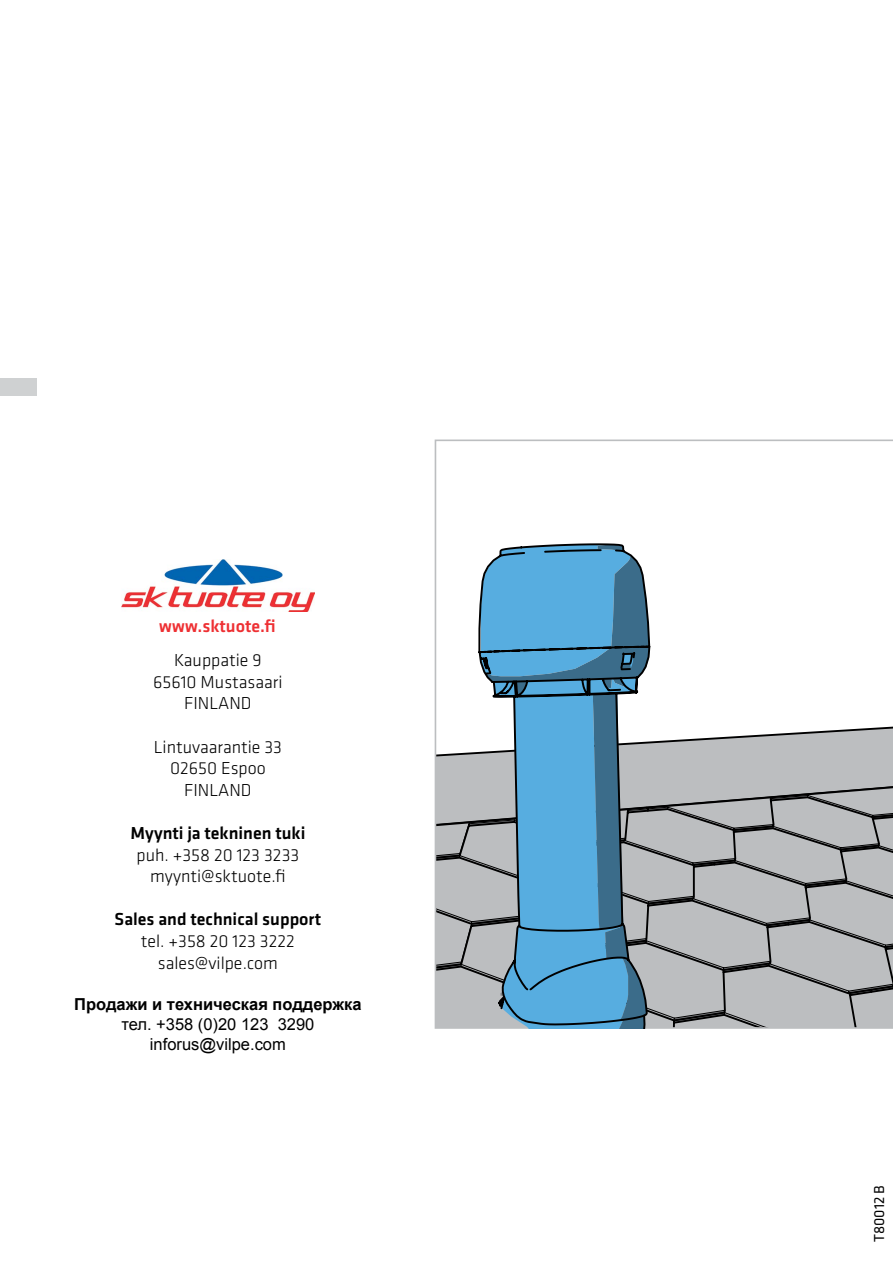
<style>
.page{position:relative;width:893px;height:1263px;background:#fff}
.page>*{position:absolute;margin:0;border:0;box-sizing:border-box;transform-origin:0 0}
.t1{font:300 18px/21.6px "Klavika";color:#000;text-align:center}
.t2{font:500 18px "Klavika";color:#000}
.t3{font:500 18px "Klavika";color:#ee3033}
.t4{font:16.5px/19.8px "Arial";color:#000;text-align:center}
.t5{font:700 16.5px "Arial";color:#000}
.t6{font:15px "Klavika";color:#000}
</style>
<div class="page">
<div style="left:0;top:378px;width:36px;height:17px;background:#cfd1d2"></div>
<svg style="left:434px;top:439px;width:459px;height:590px"></svg>
<svg style="left:499px;top:439px;width:227px;height:106px"></svg>
<svg style="left:435px;top:545px;width:458px;height:484px"></svg>
<img style="left:121px;top:560px;width:194px;height:52px">
<p class="t3" style="left:159px;top:616px;width:118px">www.sktuote.fi</p>
<p class="t1" style="left:153px;top:650px;width:131px">Kauppatie 9<br>65610 Mustasaari<br>FINLAND</p>
<p class="t1" style="left:154px;top:736px;width:130px">Lintuvaarantie 33<br>02650 Espoo<br>FINLAND</p>
<p class="t2" style="left:130px;top:823px;width:176px">Myynti ja tekninen tuki</p>
<p class="t1" style="left:137px;top:844px;width:164px">puh. +358 20 123 3233 myynti@sktuote.fi</p>
<p class="t2" style="left:115px;top:910px;width:208px">Sales and technical support</p>
<p class="t1" style="left:141px;top:930px;width:155px">tel. +358 20 123 3222 sales@vilpe.com</p>
<p class="t5" style="left:74px;top:993px;width:289px">Продажи и техническая поддержка</p>
<p class="t4" style="left:121px;top:1014px;width:195px">тел. +358 (0)20 123 3290 inforus@vilpe.com</p>
<p class="t6" style="left:869px;top:1242px;width:58px;rotate:-90deg">T80012 B</p>
</div>
